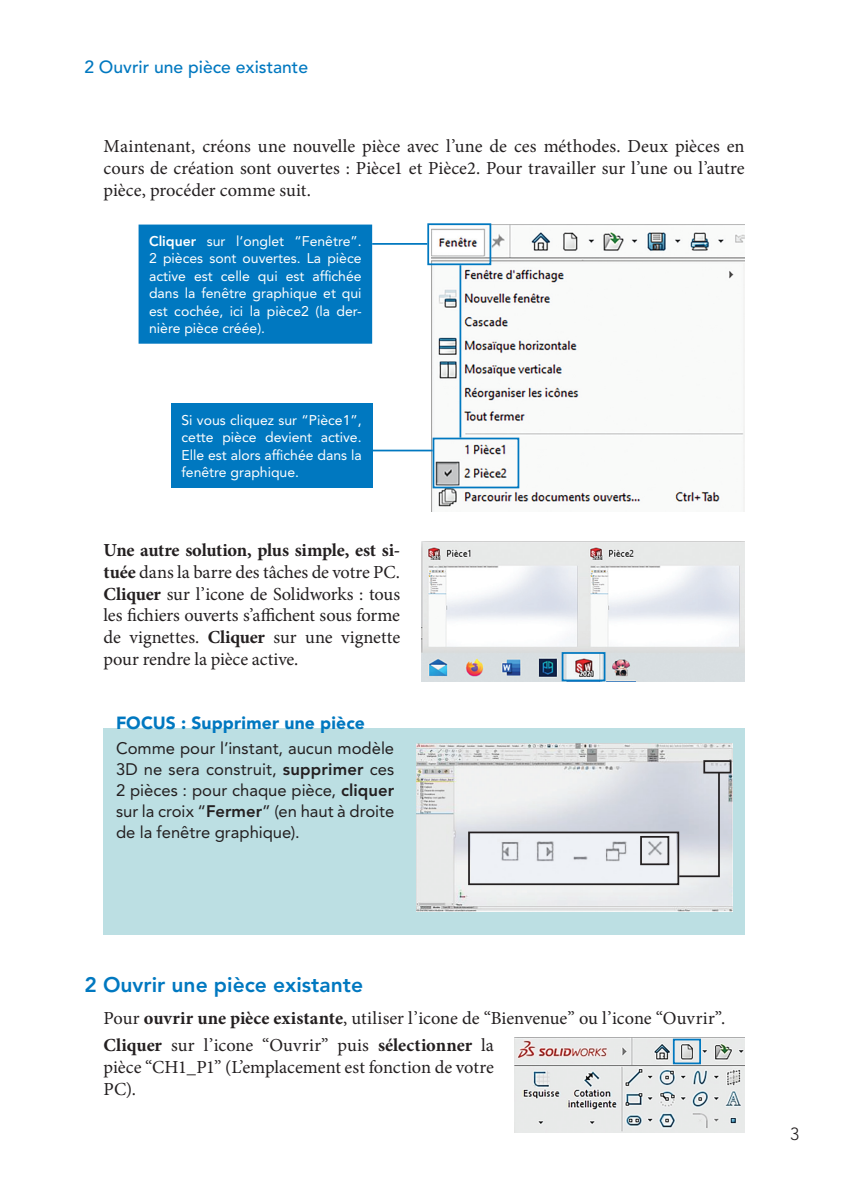
<style>
.page{position:relative;width:844px;height:1191px;background:#fff}
.page>*{position:absolute;margin:0;border:0;box-sizing:border-box;transform-origin:0 0}
.t1{font:800 21px "Avenir LT Std";color:#0078c0}
.t2{font:18.38px/21.9px "Minion Pro";color:#231f20;text-align:justify}
.t3{font:500 17.5px "Avenir LT Std";color:#0078c0}
.t4{font:900 17.5px "Avenir LT Std";letter-spacing:.01em;color:#0078c0}
.t5{font:300 17.5px "Avenir LT Std";color:#231f20}
.t6{font:16.62px/21px "Avenir LT Std";color:#231f20;text-align:justify}
.t7{font:14px/17.5px "Avenir LT Std";color:#fff;text-align:justify}
.s1{font-weight:800}
.s2{font-weight:700}
</style>
<div class="page">
<img style="left:431px;top:225px;width:313px;height:286px">
<div style="left:104px;top:728px;width:640px;height:206px;background:#bcdfe3"></div>
<div style="left:138px;top:224px;width:234px;height:120px;background:#0078c0"></div>
<div style="left:171px;top:404px;width:201px;height:84px;background:#0078c0"></div>
<div style="left:427px;top:223px;width:64px;height:42px;border:2px solid #0078c0"></div>
<div style="left:432px;top:437px;width:87px;height:51px;border:2px solid #0078c0"></div>
<img style="left:421px;top:541px;width:323px;height:140px">
<hr style="left:372px;top:243px;width:55px;height:2px;background:#0078c0">
<hr style="left:372px;top:449px;width:60px;height:2px;background:#0078c0">
<hr style="left:459px;top:265px;width:2px;height:172px;background:#0078c0">
<img style="left:514px;top:1037px;width:230px;height:95px">
<img style="left:416px;top:743px;width:316px;height:168px">
<img style="left:471px;top:834px;width:204px;height:48px">
<div style="left:703px;top:760px;width:28px;height:13px;border:2px solid #231f20"></div>
<div style="left:640px;top:836px;width:29px;height:29px;border:2px solid #231f20"></div>
<div style="left:468px;top:831px;width:211px;height:54px;border:2px solid #231f20"></div>
<svg style="left:677px;top:770px;width:43px;height:108px;background:#c8cbd2"></svg>
<div style="left:672px;top:1038px;width:28px;height:26px;border:2px solid #0078c0"></div>
<div style="left:561px;top:652px;width:44px;height:29px;border:2px solid #0078c0"></div>
<p class="t3" style="left:84px;top:57px;width:225px">2 Ouvrir une pièce existante</p>
<p class="t2" style="left:104px;top:135px;width:642px">Maintenant, créons une nouvelle pièce avec l’une de ces méthodes. Deux pièces en cours de création sont ouvertes : Pièce1 et Pièce2. Pour travailler sur l’une ou l’autre pièce, procéder comme suit.</p>
<p class="t7" style="left:149px;top:232px;width:214px"><span class="s1">Cliquer</span> sur l‘onglet “Fenêtre”.<br>2 pièces sont ouvertes. La pièce active est celle qui est affichée dans la fenêtre graphique et qui est cochée, ici la pièce2 (la der&shy;nière pièce créée).</p>
<p class="t7" style="left:181px;top:411px;width:182px">Si vous cliquez sur “Pièce1”, cette pièce devient active.<br>Elle est alors affichée dans la fenêtre graphique.</p>
<p class="t2" style="left:104px;top:539px;width:298px"><span class="s2">Une autre solution, plus simple, est si&shy;tuée</span> dans la barre des tâches de votre PC.<br><span class="s2">Cliquer</span> sur l’icone de Solidworks : tous les fichiers ouverts s’affichent sous forme de vignettes. <span class="s2">Cliquer</span> sur une vignette pour rendre la pièce active.</p>
<p class="t4" style="left:116px;top:712px;width:250px">FOCUS : Supprimer une pièce</p>
<p class="t6" style="left:116px;top:737px;width:279px">Comme pour l’instant, aucun modèle 3D ne sera construit, <span class="s1">supprimer</span> ces 2 pièces : pour chaque pièce, <span class="s1">cliquer </span>sur la croix “<span class="s1">Fermer</span>” (en haut à droite de la fenêtre graphique).</p>
<p class="t1" style="left:84px;top:972px;width:280px">2 Ouvrir une pièce existante</p>
<p class="t2" style="left:104px;top:1004px;width:623px;line-height:26.8px">Pour <span class="s2">ouvrir une pièce existante</span>, utiliser l’icone de “Bienvenue” ou l’icone “Ouvrir”.<br><span class="s2">Cliquer</span> sur l’icone “Ouvrir” puis <span class="s2">sélectionner</span> la</p>
<p class="t2" style="left:104px;top:1056px;width:391px">pièce “CH1_P1” (L’emplacement est fonction de votre<br>PC).</p>
<p class="t5" style="left:790px;top:1123px;width:11px">3</p>
</div>
